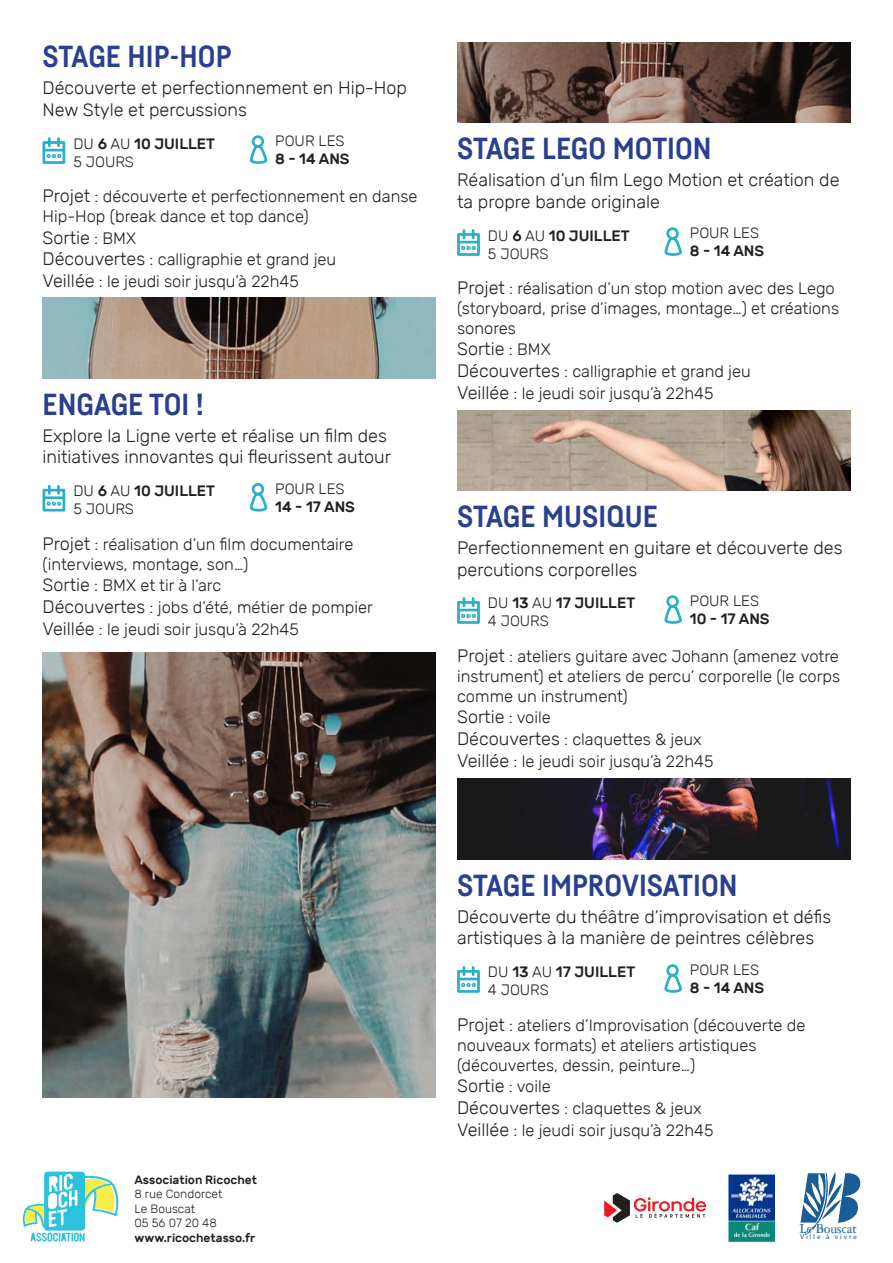
<style>
.page{position:relative;width:893px;height:1263px;background:#fff}
.page>*{position:absolute;margin:0;border:0;box-sizing:border-box;transform-origin:0 0}
.t1{font:700 30px "Fabrikat";color:#2a3f91}
.t2{font:300 18px/21.6px "Rubik";color:#241f1f}
.t3{font:300 16.5px/19.8px "Rubik";color:#241f1f}
.t4{font:300 15px/18px "Rubik";color:#241f1f}
.t5{font:500 15px/18px "Rubik";color:#241f1f}
.t6{font:14.7px "Garamond Three";color:#185d96;scale:.94 1}
.t7{font:500 12px "Rubik";color:#241f1f}
.t8{font:300 12px/14.4px "Rubik";color:#241f1f}
.t9{font:6.75px "Myriad";letter-spacing:.3em;color:#185d96}
.s1{font-weight:500}
.s2{font-size:18px}
.s3{font-size:16.5px}
.s4{font-weight:300}
</style>
<div class="page">
<svg style="left:23px;top:1171px;width:95px;height:70px"></svg>
<svg style="left:800px;top:1172px;width:61px;height:64px"></svg>
<img style="left:729px;top:1174px;width:45px;height:67px">
<svg style="left:604px;top:1193px;width:102px;height:30px"></svg>
<div style="left:43px;top:141px;width:22px;height:23px;border:3px solid #29afc8"></div>
<svg style="left:44px;top:138px;width:19px;height:20px"></svg>
<div style="left:252px;top:135px;width:12px;height:13px;border:3px solid #29afc8;border-radius:50%"></div>
<svg style="left:249px;top:143px;width:19px;height:21px"></svg>
<div style="left:457px;top:233px;width:23px;height:23px;border:3px solid #29afc8"></div>
<svg style="left:459px;top:230px;width:19px;height:20px"></svg>
<div style="left:666px;top:227px;width:13px;height:13px;border:3px solid #29afc8;border-radius:50%"></div>
<svg style="left:664px;top:235px;width:18px;height:21px"></svg>
<div style="left:43px;top:489px;width:22px;height:22px;border:3px solid #29afc8"></div>
<svg style="left:48px;top:486px;width:3px;height:7px"></svg>
<svg style="left:57px;top:486px;width:3px;height:7px"></svg>
<hr style="left:44px;top:496px;width:19px;height:3px;background:#29afc8">
<svg style="left:47px;top:502px;width:14px;height:4px"></svg>
<div style="left:252px;top:483px;width:12px;height:12px;border:3px solid #29afc8;border-radius:50%"></div>
<svg style="left:249px;top:491px;width:19px;height:21px"></svg>
<div style="left:457px;top:601px;width:23px;height:23px;border:3px solid #29afc8"></div>
<svg style="left:459px;top:598px;width:19px;height:20px"></svg>
<div style="left:666px;top:595px;width:13px;height:13px;border:3px solid #29afc8;border-radius:50%"></div>
<svg style="left:664px;top:603px;width:18px;height:21px"></svg>
<div style="left:457px;top:970px;width:23px;height:23px;border:3px solid #29afc8"></div>
<svg style="left:459px;top:967px;width:19px;height:20px"></svg>
<div style="left:666px;top:964px;width:13px;height:12px;border:3px solid #29afc8;border-radius:50%"></div>
<svg style="left:664px;top:972px;width:18px;height:21px"></svg>
<img style="left:457px;top:43px;width:393px;height:80px">
<img style="left:457px;top:410px;width:393px;height:81px">
<img style="left:43px;top:298px;width:393px;height:80px">
<img style="left:43px;top:652px;width:393px;height:445px">
<img style="left:457px;top:779px;width:393px;height:80px">
<h1 class="t1" style="left:43px;top:38px;width:191px">STAGE HIP-HOP</h1>
<p class="t2" style="left:43px;top:77px;width:366px">Découverte et perfectionnement en Hip-Hop<br>New Style et percussions</p>
<p class="t4" style="left:73px;top:134px;width:143px">DU <span class="s1">6</span> AU <span class="s1">10 JUILLET<br></span>5 JOURS</p>
<p class="t4" style="left:275px;top:132px;width:71px">POUR LES</p>
<p class="t5" style="left:275px;top:150px;width:76px">8 - 14 ANS</p>
<p class="t3" style="left:43px;top:187px;width:376px"><span class="s2">Projet</span> : découverte et perfectionnement en danse<br>Hip-Hop (break dance et top dance)</p>
<p class="t2" style="left:43px;top:227px;width:95px">Sortie <span class="s3">: BMX</span></p>
<p class="t3" style="left:43px;top:249px;width:295px;line-height:21.6px"><span class="s2">Découvertes</span> : calligraphie et grand jeu<br><span class="s2">Veillée</span> : le jeudi soir jusqu’à 22h45</p>
<h1 class="t1" style="left:43px;top:385px;width:163px">ENGAGE TOI !</h1>
<p class="t2" style="left:43px;top:425px;width:350px">Explore la Ligne verte et réalise un film des initiatives innovantes qui fleurissent autour</p>
<p class="t4" style="left:73px;top:482px;width:143px">DU <span class="s1">6</span> AU <span class="s1">10 JUILLET<br></span>5 JOURS</p>
<p class="t4" style="left:275px;top:479px;width:71px">POUR LES</p>
<p class="t5" style="left:275px;top:498px;width:81px">14 - 17 ANS</p>
<p class="t3" style="left:43px;top:534px;width:312px"><span class="s2">Projet</span> : réalisation d’un film documentaire (interviews, montage, son…)</p>
<p class="t3" style="left:43px;top:575px;width:332px;line-height:21.6px"><span class="s2">Sortie</span> : BMX et tir à l’arc<br><span class="s2">Découvertes</span> : jobs d’été, métier de pompier<br><span class="s2">Veillée</span> : le jeudi soir jusqu’à 22h45</p>
<h1 class="t1" style="left:457px;top:130px;width:256px">STAGE LEGO MOTION</h1>
<p class="t2" style="left:457px;top:169px;width:384px">Réalisation d’un film Lego Motion et création de ta propre bande originale</p>
<p class="t4" style="left:488px;top:226px;width:143px">DU <span class="s1">6</span> AU <span class="s1">10 JUILLET<br></span>5 JOURS</p>
<p class="t4" style="left:690px;top:224px;width:71px">POUR LES</p>
<p class="t5" style="left:690px;top:242px;width:76px">8 - 14 ANS</p>
<p class="t3" style="left:457px;top:279px;width:384px"><span class="s2">Projet</span> : réalisation d’un stop motion avec des Lego (storyboard, prise d’images, montage…) et créations sonores</p>
<p class="t2" style="left:457px;top:339px;width:95px">Sortie <span class="s3">: BMX</span></p>
<p class="t3" style="left:457px;top:361px;width:295px;line-height:21.6px"><span class="s2">Découvertes</span> : calligraphie et grand jeu<br><span class="s2">Veillée</span> : le jeudi soir jusqu’à 22h45</p>
<h1 class="t1" style="left:457px;top:498px;width:202px">STAGE MUSIQUE</h1>
<p class="t2" style="left:457px;top:537px;width:387px">Perfectionnement en guitare et découverte des percutions corporelles</p>
<p class="t5" style="left:488px;top:594px;width:149px"><span class="s4">DU</span> 13 <span class="s4">AU</span> 17 JUILLET<br><span class="s4">4 JOURS</span></p>
<p class="t4" style="left:690px;top:592px;width:71px">POUR LES</p>
<p class="t5" style="left:690px;top:610px;width:81px">10 - 17 ANS</p>
<p class="t3" style="left:457px;top:647px;width:385px;text-align:justify"><span class="s2">Projet</span> : ateliers guitare avec Johann (amenez votre instrument) et ateliers de percu’ corporelle (le corps comme un instrument)</p>
<p class="t2" style="left:457px;top:706px;width:95px">Sortie <span class="s3">: voile</span></p>
<p class="t3" style="left:457px;top:729px;width:258px;line-height:21.6px"><span class="s2">Découvertes</span> : claquettes &amp; jeux<br><span class="s2">Veillée</span> : le jeudi soir jusqu’à 22h45</p>
<p class="t7" style="left:134px;top:1173px;width:124px">Association Ricochet</p>
<p class="t8" style="left:134px;top:1187px;width:89px">8 rue Condorcet<br>Le Bouscat<br>05 56 07 20 48</p>
<p class="t7" style="left:134px;top:1230px;width:122px">www.ricochetasso.fr</p>
<h1 class="t1" style="left:457px;top:867px;width:282px">STAGE IMPROVISATION</h1>
<p class="t2" style="left:457px;top:906px;width:376px">Découverte du théâtre d’improvisation et défis artistiques à la manière de peintres célèbres</p>
<p class="t5" style="left:488px;top:963px;width:149px"><span class="s4">DU</span> 13 <span class="s4">AU</span> 17 JUILLET<br><span class="s4">4 JOURS</span></p>
<p class="t4" style="left:690px;top:961px;width:71px">POUR LES</p>
<p class="t5" style="left:690px;top:979px;width:76px">8 - 14 ANS</p>
<p class="t3" style="left:457px;top:1016px;width:350px"><span class="s2">Projet</span> : ateliers d’Improvisation (découverte de nouveaux formats) et ateliers artistiques (découvertes, dessin, peinture…)</p>
<p class="t2" style="left:457px;top:1075px;width:95px">Sortie <span class="s3">: voile</span></p>
<p class="t3" style="left:457px;top:1097px;width:258px;line-height:21.6px"><span class="s2">Découvertes</span> : claquettes &amp; jeux<br><span class="s2">Veillée</span> : le jeudi soir jusqu’à 22h45</p>
<p class="t6" style="left:800px;top:1221px;width:62px">Le Bouscat</p>
<p class="t9" style="left:800px;top:1233px;width:58px">Ville à vivre</p>
</div>
